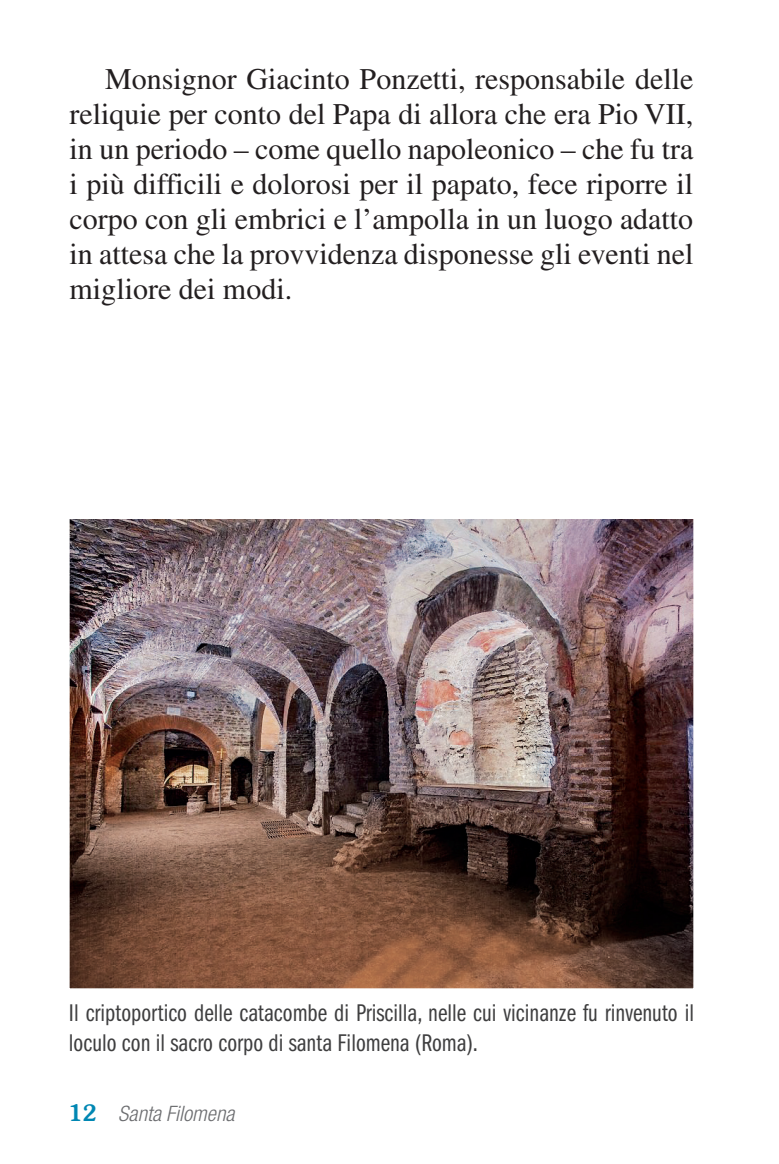
<style>
.page{position:relative;width:779px;height:1164px;background:#fff}
.page>*{position:absolute;margin:0;border:0;box-sizing:border-box;transform-origin:0 0}
.t1{font:30px/35px "Times LT Std";color:#231f20;text-align:justify}
.t2{font:25px/30px "ITC Franklin Gothic Std Bk Cp";color:#3e3e3f}
.t3{font:italic 300 condensed 21.25px "Helvetica Neue LT Std";letter-spacing:.005em;color:#6c6d70}
.s1{font-family:"Souvenir Std";font-weight:500;font-style:normal;font-stretch:normal;font-size:22.5px;color:#0087b3}
</style>
<div class="page">
<img style="left:69px;top:519px;width:625px;height:470px">
<p class="t1" style="left:70px;top:61px;width:625px;text-indent:35px">Monsignor Giacinto Ponzetti, responsabile delle reliquie per conto del Papa di allora che era Pio VII, in un periodo – come quello napoleonico – che fu tra i più difficili e dolorosi per il papato, fece riporre il corpo con gli embrici e l’ampolla in un luogo adatto in attesa che la provvidenza disponesse gli eventi nel migliore dei modi.</p>
<p class="t2" style="left:69px;top:998px;width:627px">Il criptoportico delle catacombe di Priscilla, nelle cui vicinanze fu rinvenuto il loculo con il sacro corpo di santa Filomena (Roma).</p>
<p class="t3" style="left:69px;top:1101px;width:167px"><span class="s1">12</span> Santa Filomena</p>
</div>
